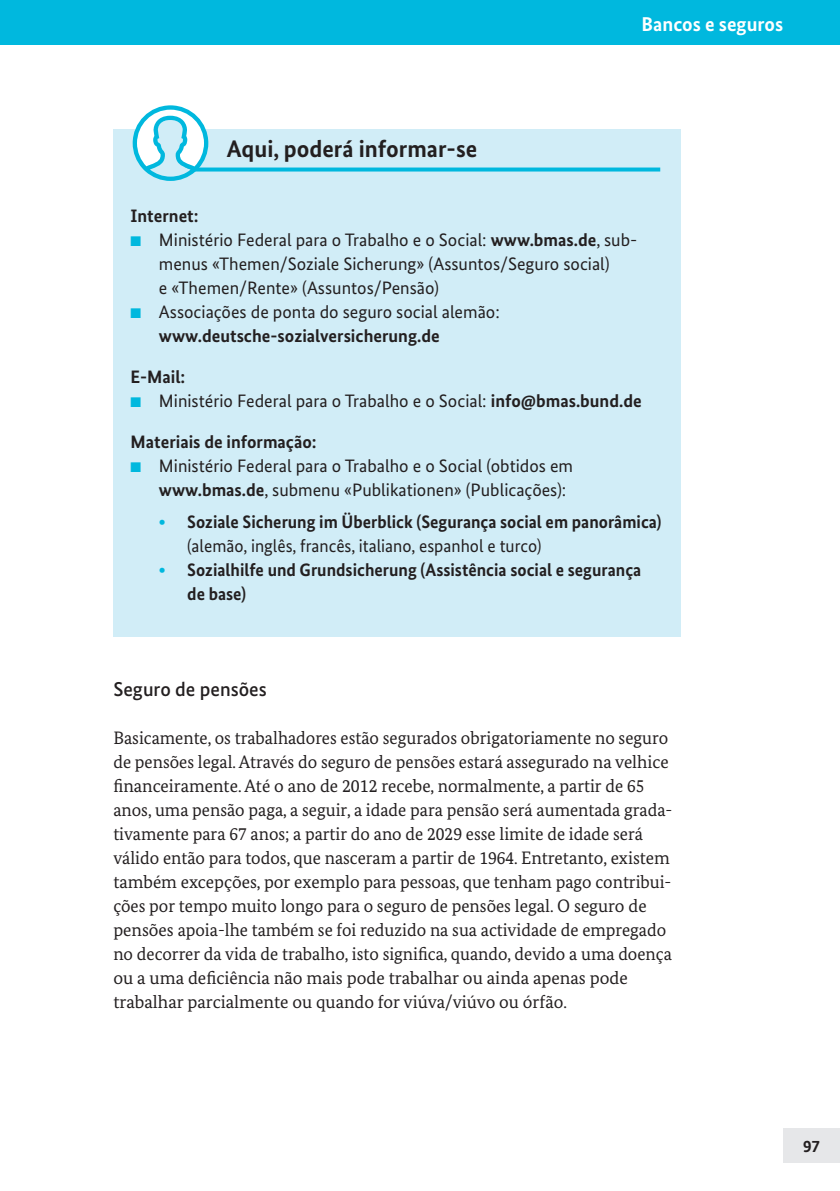
<style>
.page{position:relative;width:840px;height:1191px;background:#fff}
.page>*{position:absolute;margin:0;border:0;box-sizing:border-box;transform-origin:0 0}
.Tipp_Head{font:700 24px "Bundes Sans";color:#231f20}
.t1{font:500 20px "Bundes Sans";color:#231f20}
.t2{font:700 20px "Bundes Sans";color:#fff}
.Copy{font:18px/24px "Bundes Serif";color:#231f20}
.t3{font:18px/24px "Bundes Sans";color:#231f20}
.Infokasteb_Head{font:700 18px/24px "Bundes Sans";color:#231f20}
.t4{font:700 17px "Bundes Sans";color:#231f20}
.s1{font-weight:700}
.s2{color:#00b8de}
.s3{font-weight:400}
</style>
<div class="page">
<div style="left:782px;top:1128px;width:57px;height:34px;background:#e6e7e9"></div>
<div style="left:0;top:0;width:839px;height:44px;background:#00b8de"></div>
<div style="left:113px;top:129px;width:567px;height:507px;background:#d1edf7"></div>
<svg style="left:208px;top:167px;width:452px;height:4px;background:#1bbee1"></svg>
<svg style="left:133px;top:105px;width:75px;height:76px"></svg>
<p class="Tipp_Head" style="left:226px;top:134px;width:252px">Aqui, poderá informar-se</p>
<p class="t2" style="left:641px;top:11px;width:143px">Bancos e seguros</p>
<p class="Infokasteb_Head" style="left:130px;top:204px;width:70px">Internet:</p>
<p class="t3" style="left:159px;top:228px;width:479px">Ministério Federal para o Trabalho e o Social: <span class="s1">www.bmas.de</span>, sub&shy;menus «Themen/Soziale Sicherung» (Assuntos/Seguro social)<br>e «Themen/Rente» (Assuntos/Pensão)</p>
<p class="t3" style="left:159px;top:300px;width:342px">Associações de ponta do seguro social alemão: <span class="s1">www.deutsche-sozialversicherung.de</span></p>
<p class="Infokasteb_Head" style="left:130px;top:365px;width:56px">E-Mail:</p>
<p class="t3" style="left:159px;top:389px;width:484px">Ministério Federal para o Trabalho e o Social: <span class="s1">info@bmas.bund.de</span></p>
<p class="Infokasteb_Head" style="left:130px;top:430px;width:187px">Materiais de informação:</p>
<p class="t3" style="left:159px;top:454px;width:415px">Ministério Federal para o Trabalho e o Social (obtidos em <span class="s1">www.bmas.de</span>, submenu «Publikationen» (Publicações):</p>
<p class="Infokasteb_Head" style="left:187px;top:510px;width:475px;text-indent:-28px"><span class="s2">•</span> Soziale Sicherung im Überblick (Segurança social em panorâmica) <span class="s3">(alemão, inglês, francês, italiano, espanhol e turco)</span></p>
<p class="Infokasteb_Head" style="left:187px;top:558px;width:455px;text-indent:-28px"><span class="s2">•</span> Sozialhilfe und Grundsicherung (Assistência social e segurança de base)</p>
<h4 class="t1" style="left:113px;top:677px;width:155px">Seguro de pensões</h4>
<p class="Copy" style="left:113px;top:726px;width:560px">Basicamente, os trabalhadores estão segurados obrigatoriamente no seguro de pensões legal. Através do seguro de pensões estará assegurado na velhice financeiramente. Até o ano de 2012 recebe, normalmente, a partir de 65 anos, uma pensão paga, a seguir, a idade para pensão será aumentada grada&shy;tivamente para 67 anos; a partir do ano de 2029 esse limite de idade será válido então para todos, que nasceram a partir de 1964. Entretanto, existem também excepções, por exemplo para pessoas, que tenham pago contribui&shy;ções por tempo muito longo para o seguro de pensões legal. O seguro de pensões apoia-lhe também se foi reduzido na sua actividade de empregado no decorrer da vida de trabalho, isto significa, quando, devido a uma doença ou a uma deficiência não mais pode trabalhar ou ainda apenas pode trabalhar parcialmente ou quando for viúva/viúvo ou órfão.</p>
<p class="t4" style="left:802px;top:1135px;width:18px">97</p>
</div>
